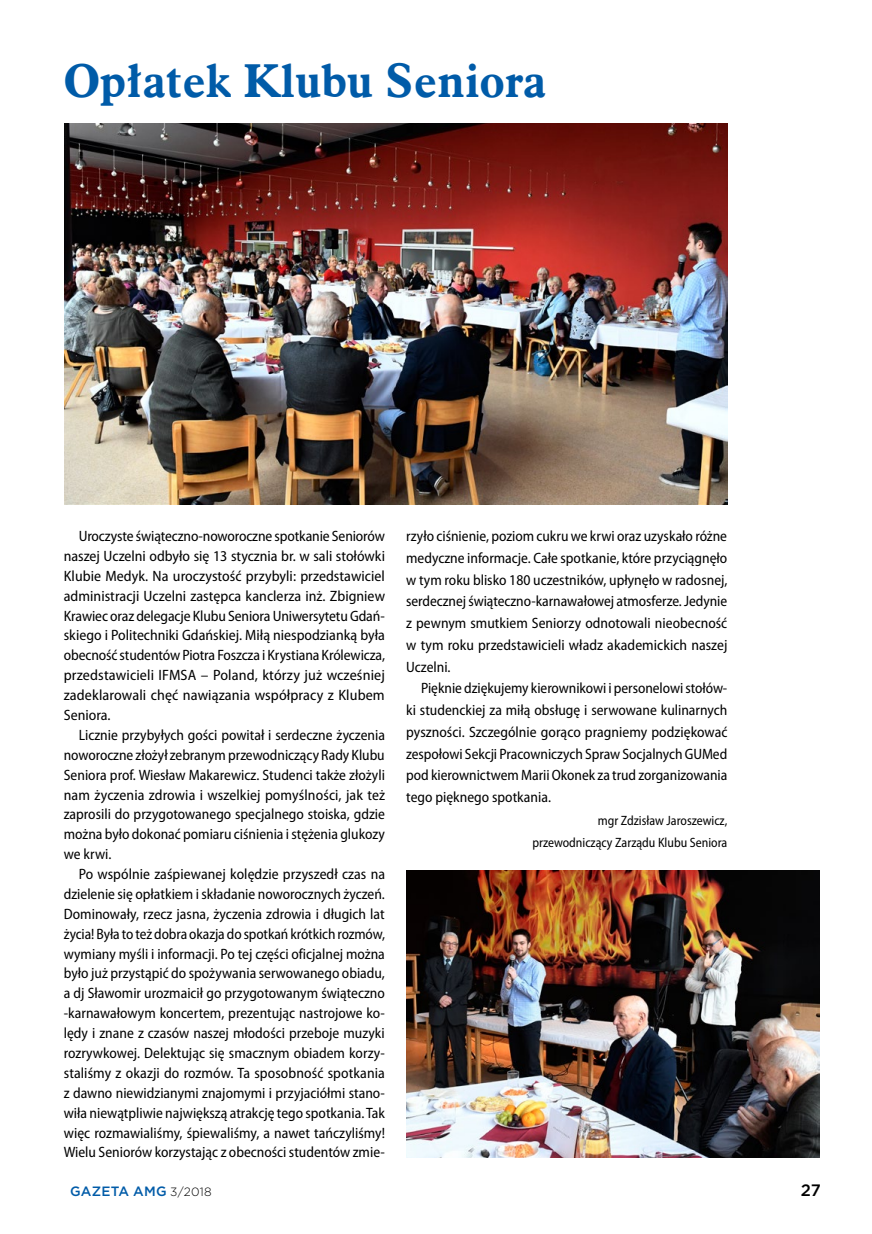
<style>
.page{position:relative;width:872px;height:1234px;background:#fff}
.page>*{position:absolute;margin:0;border:0;box-sizing:border-box;transform-origin:0 0}
.t1{font:700 46.5px "Aldine 721 EU";letter-spacing:.005em;color:#005ba8}
.t2{font:500 16.5px "Gotham";color:#000}
.t3{font:semi-condensed 15px/19.8px "Myriad Pro";color:#000;text-align:justify}
.t4{font:semi-condensed 13.5px/22.2px "Myriad Pro";color:#000;text-align:right;scale:.96 1}
.t5{font:500 13.5px "Gotham";letter-spacing:.015em;color:#005ba8}
.s1{font-weight:300;font-size:12px;color:#000}
</style>
<div class="page">
<img style="left:64px;top:123px;width:663px;height:381px">
<img style="left:406px;top:870px;width:413px;height:287px">
<h1 class="t1" style="left:64px;top:53px;width:484px">Opłatek Klubu Seniora</h1>
<p class="t3" style="left:64px;top:525px;width:323px;text-indent:15px">Uroczyste świąteczno-noworoczne spotkanie Seniorów naszej Uczelni odbyło się 13 stycznia br. w sali stołówki Klubie Medyk. Na uroczystość przybyli: przedstawiciel administracji Uczelni zastępca kanclerza inż. Zbigniew Krawiec oraz delegacje Klubu Seniora Uniwersytetu Gdań&shy;skiego i Politechniki Gdańskiej. Miłą niespodzianką była obecność studentów Piotra Foszcza i Krystiana Królewicza, przedstawicieli IFMSA – Poland, którzy już wcześniej zadeklarowali chęć nawiązania współpracy z Klubem Seniora.</p>
<p class="t3" style="left:64px;top:724px;width:323px;text-indent:15px">Licznie przybyłych gości powitał i serdeczne życzenia noworoczne złożył zebranym przewodniczący Rady Klubu Seniora prof. Wiesław Makarewicz. Studenci także złożyli nam życzenia zdrowia i wszelkiej pomyślności, jak też zaprosili do przygotowanego specjalnego stoiska, gdzie można było dokonać pomiaru ciśnienia i stężenia glukozy we krwi.</p>
<p class="t3" style="left:64px;top:863px;width:323px;text-indent:15px">Po wspólnie zaśpiewanej kolędzie przyszedł czas na dzielenie się opłatkiem i składanie noworocznych życzeń.<br>Dominowały, rzecz jasna, życzenia zdrowia i długich lat życia! Była to też dobra okazja do spotkań krótkich rozmów, wymiany myśli i informacji. Po tej części oficjalnej można było już przystąpić do spożywania serwowanego obiadu, a dj Sławomir urozmaicił go przygotowanym świąteczno -karnawałowym koncertem, prezentując nastrojowe ko&shy;lędy i znane z czasów naszej młodości przeboje muzyki rozrywkowej. Delektując się smacznym obiadem korzy&shy;staliśmy z okazji do rozmów. Ta sposobność spotkania z dawno niewidzianymi znajomymi i przyjaciółmi stano&shy;wiła niewątpliwie największą atrakcję tego spotkania. Tak więc rozmawialiśmy, śpiewaliśmy, a nawet tańczyliśmy!<br>Wielu Seniorów korzystając z obecności studentów zmie-</p>
<p class="t3" style="left:406px;top:525px;width:323px;line-height:21.8px">rzyło ciśnienie, poziom cukru we krwi oraz uzyskało różne medyczne informacje. Całe spotkanie, które przyciągnęło w tym roku blisko 180 uczestników, upłynęło w radosnej, serdecznej świąteczno-karnawałowej atmosferze. Jedynie z pewnym smutkiem Seniorzy odnotowali nieobecność w tym roku przedstawicieli władz akademickich naszej Uczelni.</p>
<p class="t3" style="left:406px;top:677px;width:323px;line-height:21.8px;text-indent:15px">Pięknie dziękujemy kierownikowi i personelowi stołów&shy;ki studenckiej za miłą obsługę i serwowane kulinarnych pyszności. Szczególnie gorąco pragniemy podziękować zespołowi Sekcji Pracowniczych Spraw Socjalnych GUMed pod kierownictwem Marii Okonek za trud zorganizowania tego pięknego spotkania.</p>
<p class="t4" style="left:532px;top:808px;width:205px">mgr Zdzisław Jaroszewicz, przewodniczący Zarządu Klubu Seniora</p>
<p class="t5" style="left:70px;top:1182px;width:143px">GAZETA AMG <span class="s1">3/2018</span></p>
<p class="t2" style="left:801px;top:1179px;width:22px">27</p>
</div>
